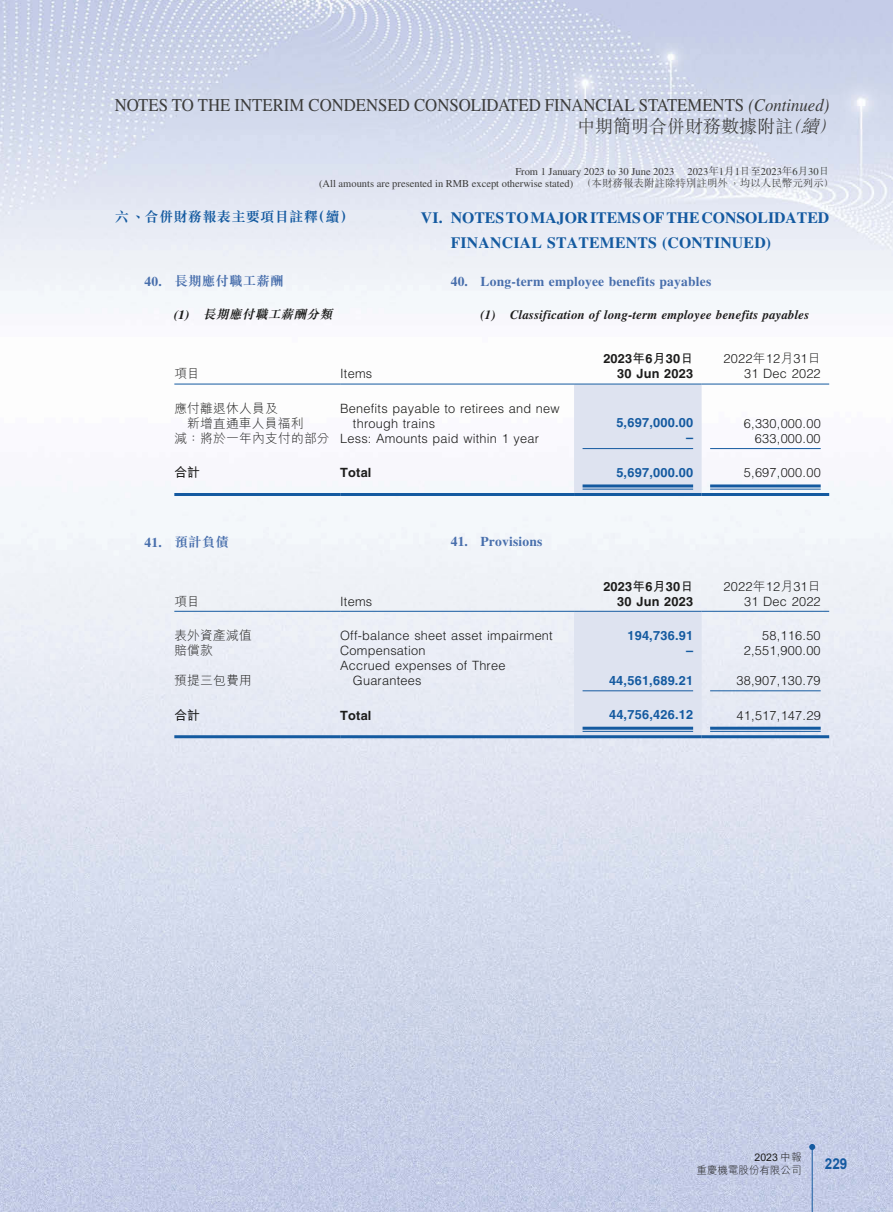
<style>
.page{position:relative;width:893px;height:1212px;background:#fff}
.page>*{position:absolute;margin:0;border:0;box-sizing:border-box;transform-origin:0 0}
.t1{font:18px "Times LT Std";color:#3c3c3b;scale:.93 1}
.t2{font:300 18px "M Sung HK";color:#3c3c3b}
.t3{font:700 15.75px/24.8px "Times LT Std";color:#145aa0}
.t4{font:700 15px "Arial";color:#145aa0;scale:.9 1}
.t5{font:700 14.25px "M Sung HK";letter-spacing:.015em;color:#145aa0}
.t6{font:700 13.5px "Times LT Std";letter-spacing:.015em;color:#476eac}
.t7{font:700 13.5px "M Sung HK";letter-spacing:.015em;color:#476eac}
.t8{font:300 12.75px/15px "Helvetica LT Std";letter-spacing:.015em;color:#1c1c1b}
.t9{font:700 12.75px "Helvetica LT Std";letter-spacing:.015em;color:#145aa0}
.t10{font:italic 700 12.75px "Times LT Std";letter-spacing:.015em;color:#1c1c1b}
.t11{font:700 12.75px "Helvetica LT Std";letter-spacing:.015em;color:#1c1c1b}
.t12{font:300 12.75px/15px "M Hei HK";letter-spacing:.015em;color:#1c1c1b}
.t13{font:italic 700 12.75px "M Sung HK";color:#1c1c1b}
.t14{font:700 12.75px "M Hei HK";color:#1c1c1b}
.t15{font:10.5px/12px "Times LT Std";color:#3c3c3b}
.t16{font:300 10.5px "M Hei HK";color:#1c1c1b}
.t17{font:10.5px "Arial";color:#1c1c1b}
.s1{font-style:italic}
.s2{font-family:"M Sung HK";font-weight:300}
.s3{font-family:"Times LT Std"}
.s4{font-family:"M Hei HK"}
.s5{font-family:"M Hei HK";font-weight:300}
</style>
<div class="page">
<img style="left:0;top:0;width:893px;height:1212px">
<hr style="left:812px;top:1147px;width:1px;height:65px;background:#145aa0">
<svg style="left:809px;top:1144px;width:6px;height:6px"></svg>
<div style="left:574px;top:385px;width:128px;height:108px;background:#dee3f0"></div>
<hr style="left:174px;top:384px;width:166px;height:1px;background:#145aa0">
<hr style="left:340px;top:384px;width:234px;height:1px;background:#145aa0">
<hr style="left:574px;top:384px;width:128px;height:1px;background:#145aa0">
<hr style="left:702px;top:384px;width:127px;height:1px;background:#145aa0">
<hr style="left:583px;top:448px;width:110px;height:1px;background:#145aa0">
<hr style="left:710px;top:448px;width:111px;height:1px;background:#145aa0">
<hr style="left:583px;top:484px;width:110px;height:3px;background:#145aa0">
<hr style="left:583px;top:489px;width:110px;height:1px;background:#145aa0">
<hr style="left:710px;top:484px;width:111px;height:3px;background:#145aa0">
<hr style="left:710px;top:489px;width:111px;height:1px;background:#145aa0">
<hr style="left:174px;top:493px;width:166px;height:3px;background:#145aa0">
<hr style="left:340px;top:493px;width:234px;height:3px;background:#145aa0">
<hr style="left:574px;top:493px;width:128px;height:3px;background:#145aa0">
<hr style="left:702px;top:493px;width:127px;height:3px;background:#145aa0">
<div style="left:574px;top:612px;width:128px;height:123px;background:#dee3f0"></div>
<hr style="left:174px;top:611px;width:166px;height:1px;background:#145aa0">
<hr style="left:340px;top:611px;width:234px;height:1px;background:#145aa0">
<hr style="left:574px;top:611px;width:128px;height:1px;background:#145aa0">
<hr style="left:702px;top:611px;width:127px;height:1px;background:#145aa0">
<hr style="left:583px;top:690px;width:110px;height:1px;background:#145aa0">
<hr style="left:710px;top:690px;width:111px;height:1px;background:#145aa0">
<hr style="left:583px;top:727px;width:110px;height:3px;background:#145aa0">
<hr style="left:583px;top:731px;width:110px;height:1px;background:#145aa0">
<hr style="left:710px;top:727px;width:111px;height:3px;background:#145aa0">
<hr style="left:710px;top:731px;width:111px;height:1px;background:#145aa0">
<hr style="left:174px;top:735px;width:166px;height:3px;background:#145aa0">
<hr style="left:340px;top:735px;width:234px;height:3px;background:#145aa0">
<hr style="left:574px;top:735px;width:128px;height:3px;background:#145aa0">
<hr style="left:702px;top:735px;width:127px;height:3px;background:#145aa0">
<h1 class="t1" style="left:115px;top:94px;width:770px">NOTES TO THE INTERIM CONDENSED CONSOLIDATED FINANCIAL STATEMENTS <span class="s1">(Continued)</span></h1>
<h1 class="t2" style="left:577px;top:114px;width:266px">中期簡明合併財務數據附註<span class="s1">（續）</span></h1>
<p class="t15" style="left:319px;top:166px;width:517px;text-indent:368px">2023<span class="s2">年</span>1<span class="s2">月</span>1<span class="s2">日至</span>2023<span class="s2">年</span>6<span class="s2">月</span>30<span class="s2">日</span>(All amounts are presented in RMB except otherwise stated) <span class="s2">（本財務報表附註除特別註明外，均以人民幣元列示）</span></p>
<p class="t15" style="left:515px;top:165px;width:160px">From 1 January 2023 to 30 June 2023</p>
<p class="t5" style="left:115px;top:207px;width:241px">六、合併財務報表主要項目註釋（續）</p>
<p class="t7" style="left:145px;top:272px;width:141px"><span class="s3">40.</span> 長期應付職工薪酬</p>
<p class="t13" style="left:173px;top:306px;width:164px"><span class="s3">(1)</span> 長期應付職工薪酬分類</p>
<p class="t3" style="left:451px;top:205px;width:380px;text-indent:-30px">VI. NOTES TO MAJOR ITEMS OF THE CONSOLIDATED<br>FINANCIAL STATEMENTS (CONTINUED)</p>
<p class="t6" style="left:451px;top:273px;width:262px">40. Long-term employee benefits payables</p>
<p class="t10" style="left:480px;top:307px;width:330px">(1) Classification of long-term employee benefits payables</p>
<p class="t11" style="left:603px;top:351px;width:91px">2023<span class="s4">年</span>6<span class="s4">月</span>30<span class="s4">日</span></p>
<p class="t8" style="left:724px;top:351px;width:99px">2022<span class="s4">年</span>12<span class="s4">月</span>31<span class="s4">日</span></p>
<p class="t12" style="left:174px;top:366px;width:27px">項目</p>
<p class="t8" style="left:340px;top:366px;width:34px">Items</p>
<p class="t11" style="left:617px;top:366px;width:77px">30 Jun 2023</p>
<p class="t8" style="left:744px;top:366px;width:78px">31 Dec 2022</p>
<p class="t12" style="left:187px;top:400px;width:118px;text-indent:-13px">應付離退休人員及<br>新增直通車人員福利</p>
<p class="t8" style="left:353px;top:401px;width:208px;text-indent:-13px">Benefits payable to retirees and new through trains</p>
<p class="t9" style="left:616px;top:415px;width:78px">5,697,000.00</p>
<p class="t8" style="left:744px;top:416px;width:78px">6,330,000.00</p>
<p class="t8" style="left:174px;top:431px;width:366px"><span class="s4">減：將於一年內支付的部分</span> Less: Amounts paid within 1 year</p>
<p class="t9" style="left:686px;top:430px;width:9px">–</p>
<p class="t8" style="left:755px;top:431px;width:67px">633,000.00</p>
<p class="t14" style="left:174px;top:463px;width:27px">合計</p>
<p class="t11" style="left:340px;top:465px;width:33px">Total</p>
<p class="t9" style="left:616px;top:464px;width:78px">5,697,000.00</p>
<p class="t8" style="left:744px;top:465px;width:78px">5,697,000.00</p>
<p class="t7" style="left:145px;top:532px;width:86px"><span class="s3">41.</span> 預計負債</p>
<p class="t6" style="left:451px;top:534px;width:93px">41. Provisions</p>
<p class="t11" style="left:603px;top:578px;width:91px">2023<span class="s4">年</span>6<span class="s4">月</span>30<span class="s4">日</span></p>
<p class="t8" style="left:724px;top:578px;width:99px">2022<span class="s4">年</span>12<span class="s4">月</span>31<span class="s4">日</span></p>
<p class="t12" style="left:174px;top:593px;width:27px">項目</p>
<p class="t8" style="left:340px;top:593px;width:34px">Items</p>
<p class="t11" style="left:617px;top:593px;width:77px">30 Jun 2023</p>
<p class="t8" style="left:744px;top:593px;width:78px">31 Dec 2022</p>
<p class="t12" style="left:174px;top:627px;width:79px">表外資產減值</p>
<p class="t8" style="left:340px;top:628px;width:214px">Off-balance sheet asset impairment</p>
<p class="t9" style="left:627px;top:627px;width:67px">194,736.91</p>
<p class="t8" style="left:762px;top:628px;width:60px">58,116.50</p>
<p class="t12" style="left:174px;top:642px;width:40px">賠償款</p>
<p class="t8" style="left:340px;top:643px;width:87px">Compensation</p>
<p class="t9" style="left:686px;top:642px;width:9px">–</p>
<p class="t8" style="left:744px;top:643px;width:78px">2,551,900.00</p>
<p class="t12" style="left:174px;top:672px;width:79px">預提三包費用</p>
<p class="t8" style="left:353px;top:658px;width:154px;text-indent:-13px">Accrued expenses of Three<br>Guarantees</p>
<p class="t9" style="left:609px;top:672px;width:86px">44,561,689.21</p>
<p class="t8" style="left:737px;top:673px;width:86px">38,907,130.79</p>
<p class="t14" style="left:174px;top:706px;width:27px">合計</p>
<p class="t11" style="left:340px;top:707px;width:33px">Total</p>
<p class="t9" style="left:609px;top:707px;width:86px">44,756,426.12</p>
<p class="t8" style="left:737px;top:707px;width:86px">41,517,147.29</p>
<p class="t17" style="left:755px;top:1150px;width:48px">2023 <span class="s5">中報</span></p>
<p class="t16" style="left:697px;top:1163px;width:106px">重慶機電股份有限公司</p>
<p class="t4" style="left:825px;top:1153px;width:27px">229</p>
</div>
